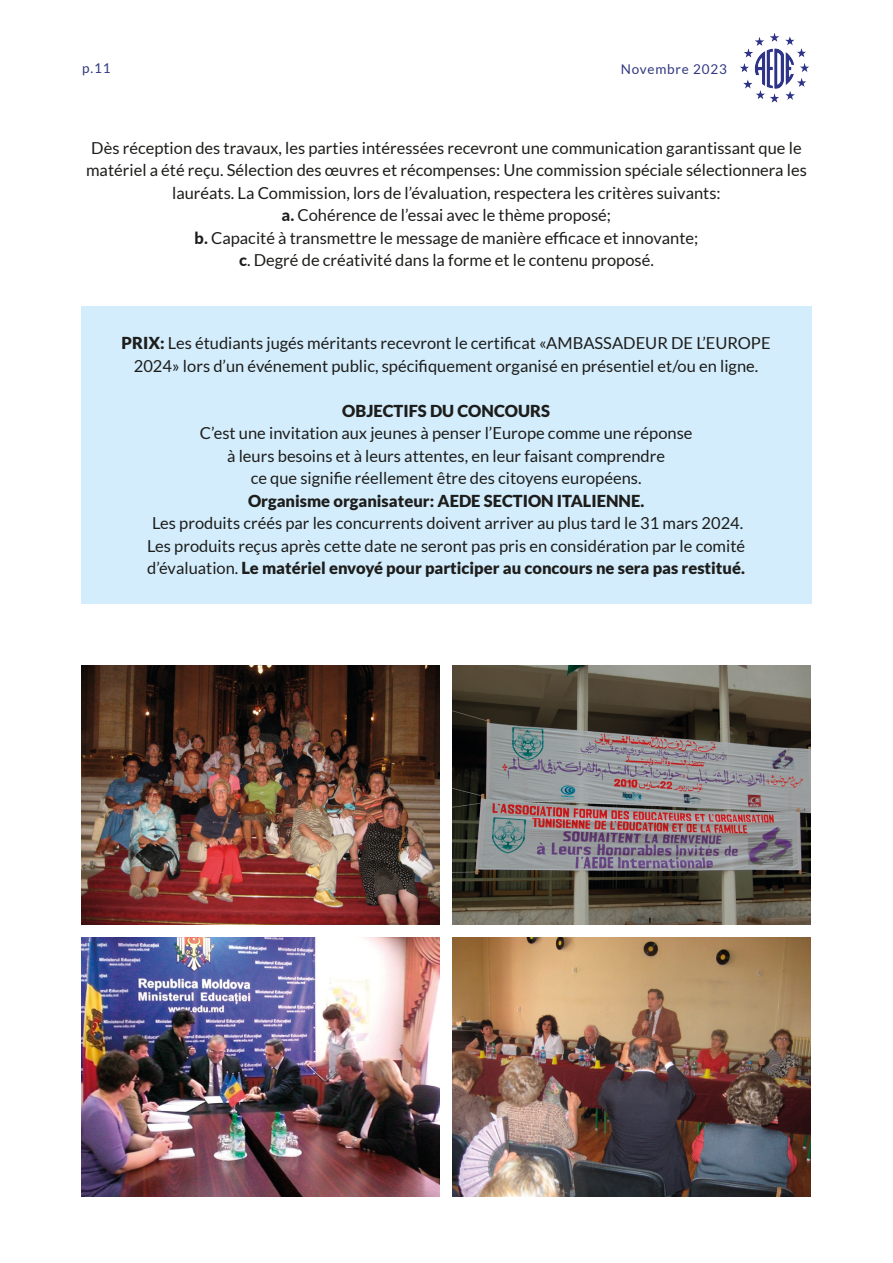
<style>
.page{position:relative;width:893px;height:1263px;background:#fff}
.page>*{position:absolute;margin:0;border:0;box-sizing:border-box;transform-origin:0 0}
.t1{font:16.5px/22.5px "Lato";color:#1d1d1b;text-align:center}
.t2{font:900 16.5px "Lato";color:#1d1d1b}
.t3{font:13.5px "Lato";letter-spacing:.06em;color:#313881}
.s1{font-weight:800}
.s2{font-weight:900}
.s3{font-weight:400}
</style>
<div class="page">
<img style="left:740px;top:33px;width:69px;height:70px">
<div style="left:81px;top:306px;width:730px;height:298px;background:#d4edfc"></div>
<img style="left:81px;top:937px;width:358px;height:260px">
<img style="left:452px;top:665px;width:358px;height:260px">
<img style="left:81px;top:665px;width:358px;height:260px">
<img style="left:452px;top:937px;width:358px;height:260px">
<p class="t3" style="left:82px;top:61px;width:30px">p.11</p>
<p class="t3" style="left:621px;top:61px;width:108px">Novembre 2023</p>
<p class="t1" style="left:86px;top:136px;width:722px">Dès réception des travaux, les parties intéressées recevront une communication garantissant que le matériel a été reçu. Sélection des œuvres et récompenses: Une commission spéciale sélectionnera les lauréats. La Commission, lors de l’évaluation, respectera les critères suivants:</p>
<p class="t1" style="left:282px;top:204px;width:331px"><span class="s1">a.</span> Cohérence de l’essai avec le thème proposé;</p>
<p class="t1" style="left:195px;top:226px;width:505px"><span class="s1">b.</span> Capacité à transmettre le message de manière efficace et innovante;</p>
<p class="t1" style="left:239px;top:249px;width:416px"><span class="s1">c</span>. Degré de créativité dans la forme et le contenu proposé.</p>
<p class="t1" style="left:122px;top:332px;width:650px"><span class="s2">PRIX:</span> Les étudiants jugés méritants recevront le certificat «AMBASSADEUR DE L’EUROPE<br>2024» lors d’un événement public, spécifiquement organisé en présentiel et/ou en ligne.</p>
<p class="t2" style="left:342px;top:401px;width:209px">OBJECTIFS DU CONCOURS</p>
<p class="t1" style="left:200px;top:422px;width:494px">C’est une invitation aux jeunes à penser l’Europe comme une réponse</p>
<p class="t1" style="left:227px;top:444px;width:439px">à leurs besoins et à leurs attentes, en leur faisant comprendre</p>
<p class="t1" style="left:251px;top:467px;width:392px">ce que signifie réellement être des citoyens européens.</p>
<p class="t2" style="left:248px;top:491px;width:398px">Organisme organisateur: AEDE SECTION ITALIENNE.</p>
<p class="t1" style="left:152px;top:512px;width:593px">Les produits créés par les concurrents doivent arriver au plus tard le 31 mars 2024.</p>
<p class="t1" style="left:147px;top:534px;width:599px">Les produits reçus après cette date ne seront pas pris en considération par le comité</p>
<p class="t2" style="left:147px;top:558px;width:599px"><span class="s3">d’évaluation.</span> Le matériel envoyé pour participer au concours ne sera pas restitué.</p>
</div>
